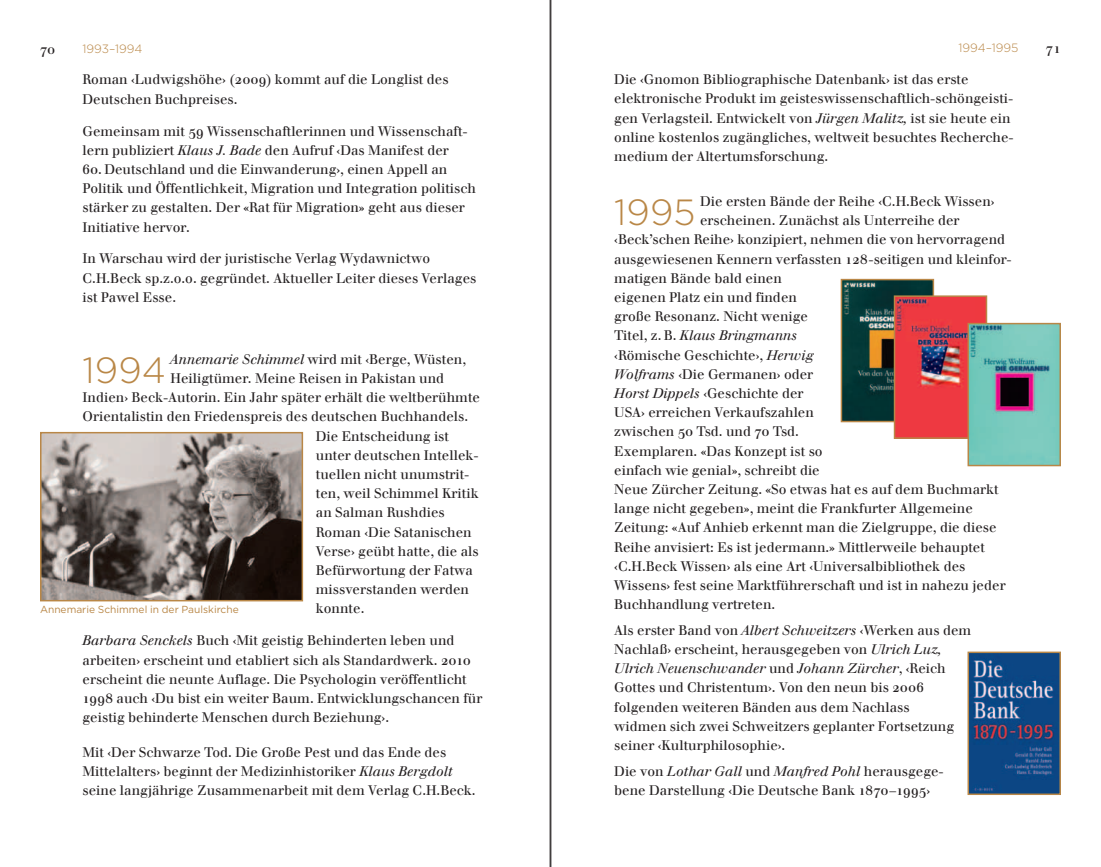
<style>
.page{position:relative;width:1101px;height:867px;background:#fff}
.page>*{position:absolute;margin:0;border:0;box-sizing:border-box;transform-origin:0 0}
.t1{font:300 36.45px "Gotham";letter-spacing:.005em;color:#b98747}
.t2{font:13.5px/19.2px "Walbaum Com";color:#231f20}
.t3{font:italic 13.5px "Walbaum Com";color:#231f20}
.t4{font:13.5px "Walbaum Roman SC";color:#231f20}
.t5{font:300 12px "Gotham";color:#b98747}
.t6{font:10.2px "Gotham";color:#b98747}
.s1{font-family:"Walbaum Roman SC"}
.s2{font-style:italic}
.s3{font-style:normal}
</style>
<div class="page">
<svg style="left:550px;top:0;width:511px;height:867px"></svg>
<img style="left:43px;top:435px;width:257px;height:163px">
<div style="left:40px;top:432px;width:263px;height:169px;border:2px solid #b98747"></div>
<img style="left:843px;top:282px;width:88px;height:137px">
<div style="left:840px;top:279px;width:94px;height:143px;border:2px solid #b98747"></div>
<img style="left:896px;top:298px;width:88px;height:138px">
<div style="left:893px;top:295px;width:94px;height:144px;border:2px solid #b98747"></div>
<img style="left:970px;top:326px;width:87px;height:137px">
<div style="left:967px;top:323px;width:93px;height:143px;border:2px solid #b98747"></div>
<img style="left:970px;top:654px;width:87px;height:138px">
<div style="left:967px;top:651px;width:93px;height:144px;border:2px solid #b98747"></div>
<p class="t4" style="left:40px;top:41px;width:17px">70</p>
<p class="t5" style="left:83px;top:41px;width:61px">1993–1994</p>
<p class="t5" style="left:958px;top:40px;width:61px">1994–1995</p>
<p class="t4" style="left:1045px;top:40px;width:17px">71</p>
<p class="t2" style="left:83px;top:70px;width:367px">Roman ‹Ludwigshöhe› (<span class="s1">2009</span>) kommt auf die Longlist des<br>Deutschen Buchpreises.</p>
<p class="t2" style="left:83px;top:121px;width:387px">Gemeinsam mit <span class="s1">59</span> Wissenschaftlerinnen und Wissenschaft&shy;lern publiziert <span class="s2">Klaus J. Bade</span> den Aufruf ‹Das Manifest der</p>
<p class="t2" style="left:83px;top:160px;width:395px"><span class="s1">60</span>. Deutschland und die Einwanderung›, einen Appell an Politik und Öffentlichkeit, Migration und Integration politisch stärker zu gestalten. Der «Rat für Migration» geht aus dieser Initiative hervor.</p>
<p class="t2" style="left:83px;top:249px;width:395px">In Warschau wird der juristische Verlag Wydawnictwo<br>C.H.Beck sp.z.o.o. gegründet. Aktueller Leiter dieses Verlages ist Pawel Esse.</p>
<p class="t2" style="left:614px;top:70px;width:401px">Die ‹Gnomon Bibliographische Datenbank› ist das erste elektronische Produkt im geisteswissenschaftlich-schöngeisti&shy;gen Verlagsteil. Entwickelt von <span class="s2">Jürgen Malitz,</span> ist sie heute ein online kostenlos zugängliches, weltweit besuchtes Recherche&shy;medium der Altertumsforschung.</p>
<h1 class="t1" style="left:614px;top:190px;width:83px">1995</h1>
<p class="t2" style="left:700px;top:192px;width:296px">Die ersten Bände der Reihe ‹C.H.Beck Wissen›</p>
<p class="t2" style="left:700px;top:211px;width:261px">erscheinen. Zunächst als Unterreihe der</p>
<p class="t2" style="left:614px;top:230px;width:392px">‹Beck’schen Reihe› konzipiert, nehmen die von hervorragend</p>
<p class="t2" style="left:614px;top:249px;width:399px">ausgewiesenen Kennern verfassten <span class="s1">128</span>-seitigen und kleinfor-</p>
<p class="t2" style="left:614px;top:268px;width:169px">matigen Bände bald einen</p>
<p class="t2" style="left:614px;top:288px;width:184px">eigenen Platz ein und finden</p>
<p class="t2" style="left:614px;top:307px;width:195px">große Resonanz. Nicht wenige</p>
<p class="t3" style="left:614px;top:327px;width:184px"><span class="s3">Titel, z. B.</span> Klaus Bringmanns</p>
<p class="t2" style="left:614px;top:345px;width:201px">‹Römische Geschichte›, <span class="s2">Herwig</span></p>
<p class="t2" style="left:614px;top:364px;width:200px"><span class="s2">Wolframs</span> ‹Die Germanen› oder</p>
<p class="t2" style="left:614px;top:384px;width:191px"><span class="s2">Horst Dippels</span> ‹Geschichte der</p>
<p class="t2" style="left:614px;top:403px;width:201px">USA› erreichen Verkaufszahlen</p>
<p class="t2" style="left:614px;top:422px;width:186px">zwischen <span class="s1">50</span> Tsd. und <span class="s1">70</span> Tsd.</p>
<p class="t2" style="left:614px;top:441px;width:210px">Exemplaren. «Das Konzept ist so</p>
<p class="t2" style="left:614px;top:460px;width:207px">einfach wie genial», schreibt die</p>
<p class="t2" style="left:614px;top:480px;width:386px">Neue Zürcher Zeitung. «So etwas hat es auf dem Buchmarkt</p>
<p class="t2" style="left:614px;top:499px;width:360px">lange nicht gegeben», meint die Frankfurter Allgemeine</p>
<p class="t2" style="left:614px;top:518px;width:384px">Zeitung: «Auf Anhieb erkennt man die Zielgruppe, die diese</p>
<p class="t2" style="left:614px;top:537px;width:372px">Reihe anvisiert: Es ist jedermann.» Mittlerweile behauptet</p>
<p class="t2" style="left:614px;top:556px;width:352px">‹C.H.Beck Wissen› als eine Art ‹Universalbibliothek des</p>
<p class="t2" style="left:614px;top:575px;width:393px">Wissens› fest seine Marktführerschaft und ist in nahezu jeder</p>
<p class="t2" style="left:614px;top:595px;width:162px">Buchhandlung vertreten.</p>
<p class="t2" style="left:614px;top:620px;width:358px">Als erster Band von <span class="s2">Albert Schweitzers</span> ‹Werken aus dem Nachlaß› erscheint, herausgegeben von <span class="s2">Ulrich Luz, Ulrich Neuenschwander</span> und <span class="s2">Johann Zürcher</span>, ‹Reich Gottes und Christentum›. Von den neun bis <span class="s1">2006 </span>folgenden weiteren Bänden aus dem Nachlass<br>widmen sich zwei Schweitzers geplanter Fortsetzung seiner ‹Kulturphilosophie›.</p>
<p class="t2" style="left:614px;top:761px;width:331px">Die von <span class="s2">Lothar Gall</span> und <span class="s2">Manfred Pohl</span> herausgege&shy;bene Darstellung ‹Die Deutsche Bank <span class="s1">1870–1995</span>›</p>
<h1 class="t1" style="left:83px;top:348px;width:85px">1994</h1>
<p class="t2" style="left:171px;top:349px;width:297px"><span class="s2">Annemarie Schimmel</span> wird mit ‹Berge, Wüsten,</p>
<p class="t2" style="left:171px;top:368px;width:275px">Heiligtümer. Meine Reisen in Pakistan und</p>
<p class="t2" style="left:83px;top:388px;width:399px">Indien› Beck-Autorin. Ein Jahr später erhält die weltberühmte</p>
<p class="t2" style="left:83px;top:407px;width:387px">Orientalistin den Friedenspreis des deutschen Buchhandels.</p>
<p class="t2" style="left:316px;top:426px;width:135px">Die Entscheidung ist</p>
<p class="t2" style="left:316px;top:445px;width:164px">unter deutschen Intellek-</p>
<p class="t2" style="left:316px;top:464px;width:155px">tuellen nicht unumstrit-</p>
<p class="t2" style="left:316px;top:484px;width:164px">ten, weil Schimmel Kritik</p>
<p class="t2" style="left:316px;top:503px;width:130px">an Salman Rushdies</p>
<p class="t2" style="left:316px;top:522px;width:157px">Roman ‹Die Satanischen</p>
<p class="t2" style="left:316px;top:541px;width:164px">Verse› geübt hatte, die als</p>
<p class="t2" style="left:316px;top:560px;width:159px">Befürwortung der Fatwa</p>
<p class="t2" style="left:316px;top:580px;width:155px">missverstanden werden</p>
<p class="t2" style="left:316px;top:599px;width:50px">konnte.</p>
<p class="t2" style="left:83px;top:631px;width:401px"><span class="s2">Barbara Senckels</span> Buch ‹Mit geistig Behinderten leben und arbeiten› erscheint und etabliert sich als Standardwerk. <span class="s1">2010 </span>erscheint die neunte Auflage. Die Psychologin veröffentlicht <span class="s1">1998</span> auch ‹Du bist ein weiter Baum. Entwicklungschancen für geistig behinderte Menschen durch Beziehung›.</p>
<p class="t2" style="left:83px;top:742px;width:394px">Mit ‹Der Schwarze Tod. Die Große Pest und das Ende des<br>Mittelalters› beginnt der Medizinhistoriker <span class="s2">Klaus Bergdolt </span>seine langjährige Zusammenarbeit mit dem Verlag C.H.Beck.</p>
<p class="t6" style="left:40px;top:602px;width:200px">Annemarie Schimmel in der Paulskirche</p>
</div>
